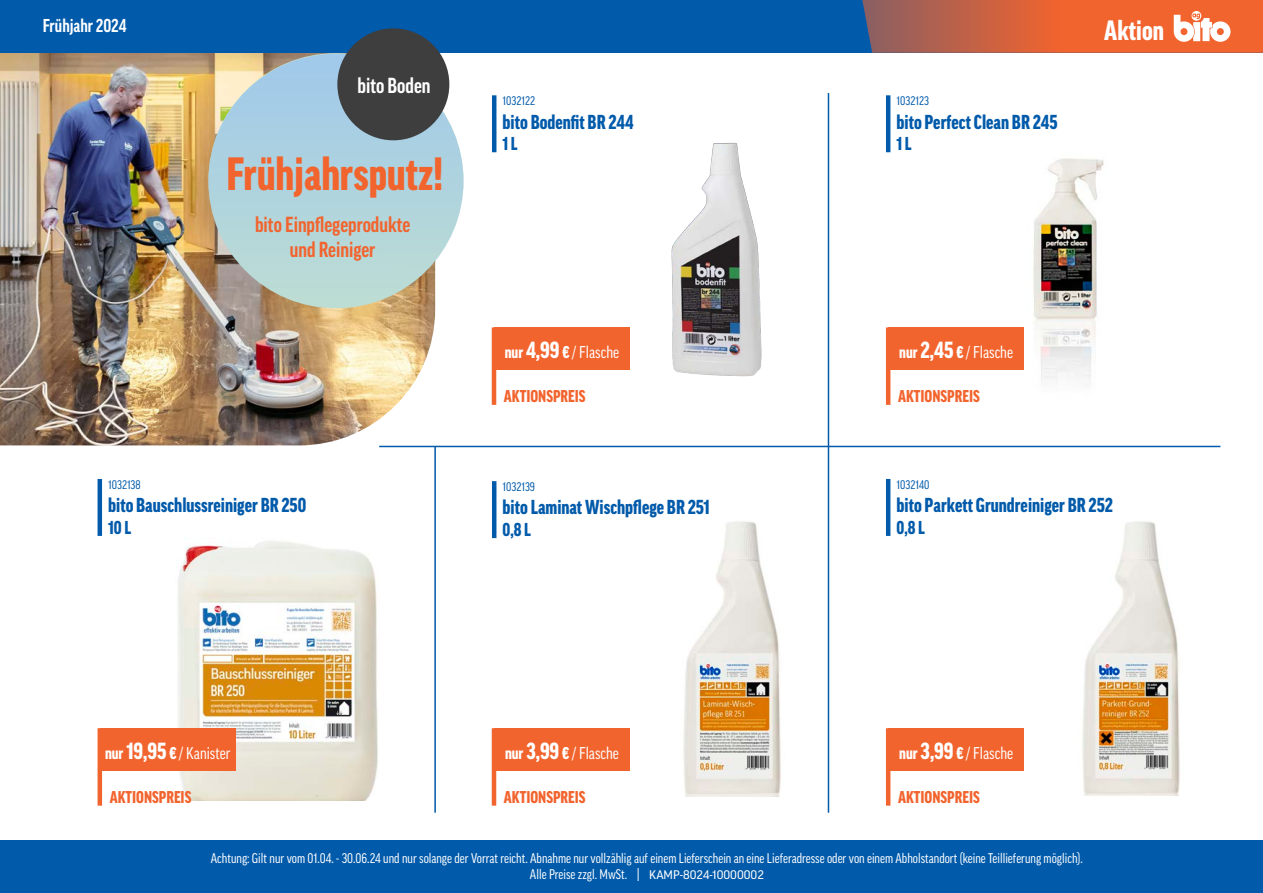
<style>
.page{position:relative;width:1263px;height:893px;background:#fff}
.page>*{position:absolute;margin:0;border:0;box-sizing:border-box;transform-origin:0 0}
.t1{font:900 condensed 45px "Good Pro";color:#f2642e}
.t2{font:900 condensed 27px "Good Pro";color:#fff}
.t3{font:700 condensed 21px/25.2px "Good Pro";color:#f2642e;text-align:center}
.t4{font:700 condensed 21px "Good Pro";color:#fff}
.t5{font:900 condensed 19.5px "Good Pro";color:#015aaa}
.t6{font:900 condensed 18px "Good Pro";color:#015aaa}
.t7{font:700 condensed 18px "Good Pro";color:#fff}
.t8{font:condensed 16.5px "Good Pro";color:#fff}
.t9{font:900 condensed 16.5px "Good Pro";color:#f2642e}
.t10{font:condensed 13.5px "Good Pro";color:#fff}
.t11{font:condensed 12px "Good Pro";color:#015aaa}
.s1{font-weight:900}
.s2{font-weight:900;font-size:22.5px}
.s3{font-stretch:normal;font-size:12px}
</style>
<div class="page">
<img style="left:0;top:53px;width:435px;height:392px">
<hr style="left:434px;top:446px;width:2px;height:367px;background:#015aaa">
<hr style="left:379px;top:446px;width:841px;height:1px;background:#015aaa">
<hr style="left:828px;top:93px;width:1px;height:720px;background:#015aaa">
<div style="left:0;top:840px;width:1263px;height:53px;background:#015aaa"></div>
<div style="left:0;top:0;width:1263px;height:53px;background:#015aaa"></div>
<img style="left:672px;top:143px;width:89px;height:234px">
<img style="left:1033px;top:158px;width:71px;height:225px">
<img style="left:178px;top:541px;width:200px;height:260px">
<img style="left:683px;top:521px;width:98px;height:276px">
<img style="left:1082px;top:521px;width:98px;height:274px">
<div style="left:208px;top:54px;width:255px;height:255px;background:linear-gradient(to right,#aed2de,#b1d5dc);border-radius:50%"></div>
<div style="left:337px;top:28px;width:112px;height:112px;background:#3e3e3f;border-radius:50%"></div>
<hr style="left:98px;top:479px;width:4px;height:57px;background:#015aaa">
<hr style="left:492px;top:95px;width:4px;height:57px;background:#015aaa">
<hr style="left:492px;top:481px;width:4px;height:57px;background:#015aaa">
<hr style="left:886px;top:95px;width:4px;height:57px;background:#015aaa">
<hr style="left:886px;top:479px;width:4px;height:57px;background:#015aaa">
<svg style="left:862px;top:0;width:401px;height:53px;background:#d56946"></svg>
<hr style="left:492px;top:327px;width:4px;height:78px;background:#f2642e">
<div style="left:494px;top:327px;width:136px;height:43px;background:#f2642e"></div>
<hr style="left:492px;top:728px;width:4px;height:78px;background:#f2642e">
<div style="left:494px;top:728px;width:136px;height:43px;background:#f2642e"></div>
<hr style="left:98px;top:728px;width:4px;height:78px;background:#f2642e">
<div style="left:100px;top:728px;width:136px;height:43px;background:#f2642e"></div>
<hr style="left:886px;top:327px;width:4px;height:78px;background:#f2642e">
<div style="left:888px;top:327px;width:136px;height:43px;background:#f2642e"></div>
<hr style="left:886px;top:728px;width:4px;height:78px;background:#f2642e">
<div style="left:888px;top:728px;width:136px;height:43px;background:#f2642e"></div>
<p class="t7" style="left:43px;top:16px;width:85px">Frühjahr 2024</p>
<p class="t4" style="left:357px;top:74px;width:75px">bito Boden</p>
<p class="t1" style="left:226px;top:149px;width:218px">Frühjahrsputz!</p>
<p class="t3" style="left:255px;top:212px;width:157px">bito Einpflegeprodukte und Reiniger</p>
<p class="t11" style="left:108px;top:478px;width:34px">1032138</p>
<p class="t5" style="left:108px;top:494px;width:200px">bito Bauschlussreiniger BR 250</p>
<p class="t6" style="left:108px;top:517px;width:24px">10 L</p>
<p class="t11" style="left:503px;top:94px;width:34px">1032122</p>
<p class="t5" style="left:503px;top:111px;width:132px">bito Bodenfit BR 244</p>
<p class="t6" style="left:503px;top:134px;width:17px">1 L</p>
<p class="t8" style="left:505px;top:343px;width:116px"><span class="s1">nur</span> <span class="s2">4,99</span> <span class="s1">€</span> / Flasche</p>
<p class="t9" style="left:504px;top:387px;width:83px">AKTIONSPREIS</p>
<p class="t11" style="left:503px;top:480px;width:34px">1032139</p>
<p class="t5" style="left:503px;top:497px;width:208px">bito Laminat Wischpflege BR 251</p>
<p class="t6" style="left:503px;top:520px;width:30px">0,8 L</p>
<p class="t8" style="left:105px;top:743px;width:127px"><span class="s1">nur</span> <span class="s2">19,95</span> <span class="s1">€</span> / Kanister</p>
<p class="t9" style="left:110px;top:788px;width:83px">AKTIONSPREIS</p>
<p class="t8" style="left:505px;top:743px;width:115px"><span class="s1">nur</span> <span class="s2">3,99</span> <span class="s1">€</span> / Flasche</p>
<p class="t9" style="left:504px;top:788px;width:83px">AKTIONSPREIS</p>
<p class="t11" style="left:896px;top:94px;width:34px">1032123</p>
<p class="t5" style="left:896px;top:111px;width:162px">bito Perfect Clean BR 245</p>
<p class="t6" style="left:896px;top:134px;width:17px">1 L</p>
<p class="t2" style="left:1104px;top:15px;width:61px">Aktion</p>
<p class="t8" style="left:899px;top:343px;width:115px"><span class="s1">nur</span> <span class="s2">2,45</span> <span class="s1">€</span> / Flasche</p>
<p class="t9" style="left:898px;top:387px;width:83px">AKTIONSPREIS</p>
<p class="t11" style="left:896px;top:478px;width:34px">1032140</p>
<p class="t5" style="left:896px;top:494px;width:218px">bito Parkett Grundreiniger BR 252</p>
<p class="t6" style="left:896px;top:517px;width:30px">0,8 L</p>
<p class="t8" style="left:899px;top:743px;width:115px"><span class="s1">nur</span> <span class="s2">3,99</span> <span class="s1">€</span> / Flasche</p>
<p class="t9" style="left:898px;top:788px;width:83px">AKTIONSPREIS</p>
<p class="t10" style="left:211px;top:851px;width:873px">Achtung: Gilt nur vom 01.04. - 30.06.24 und nur solange der Vorrat reicht. Abnahme nur vollzählig auf einem Lieferschein an eine Lieferadresse oder von einem Abholstandort (keine Teillieferung möglich).</p>
<p class="t10" style="left:530px;top:867px;width:235px">Alle Preise zzgl. MwSt. | <span class="s3">KAMP-8024-10000002</span></p>
</div>
